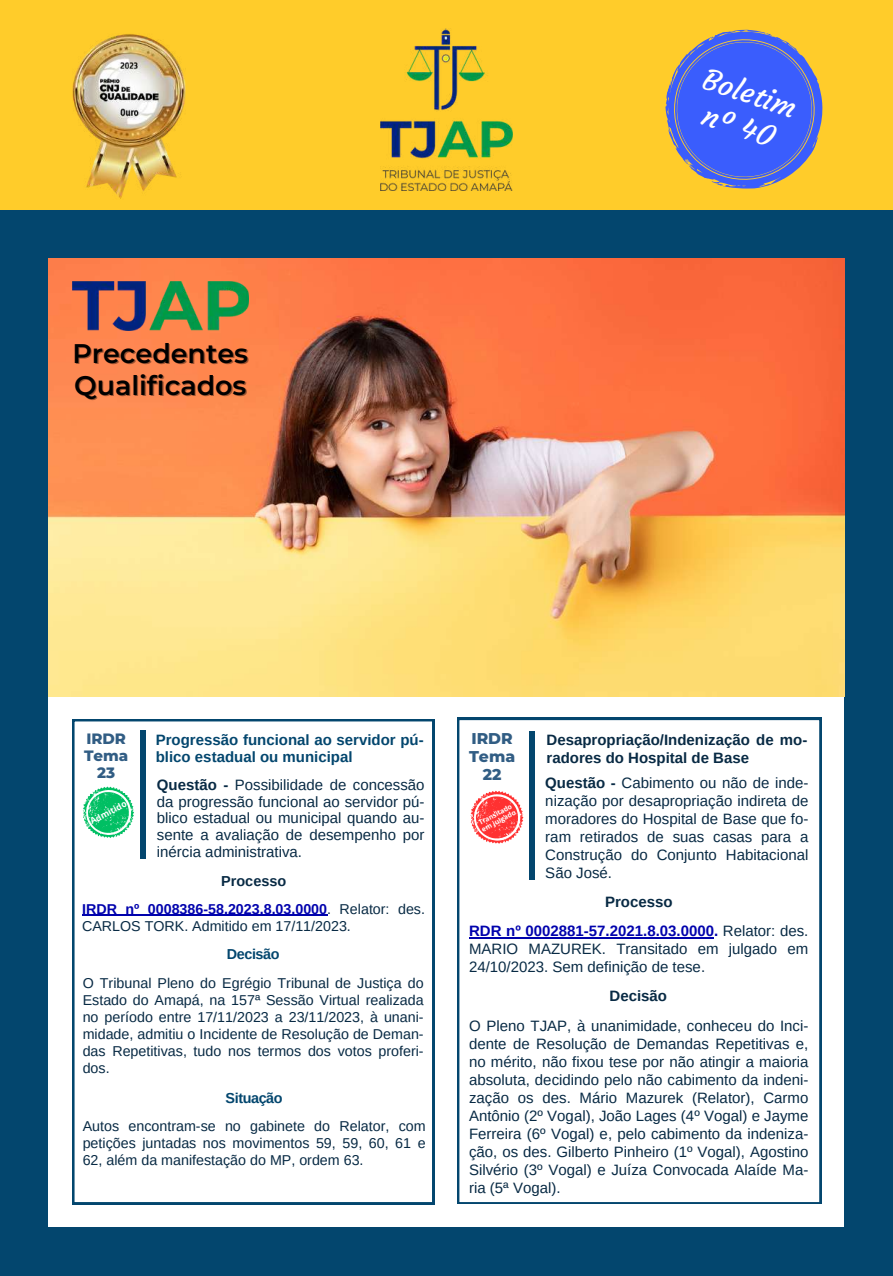
<style>
.page{position:relative;width:893px;height:1276px;background:#fff}
.page>*{position:absolute;margin:0;border:0;box-sizing:border-box;transform-origin:0 0}
.t1{font:29.55px/34.7px "Courgette";color:#fff;text-align:center}
.t2{font:600 27px/32.1px "Montserrat";color:#000}
.t3{font:800 15.6px/18.1px "Montserrat";color:#315d84;text-align:center}
.t4{font:15px/18px "Arimo";color:#082a44;text-align:justify}
.t5{font:700 15px/18px "Arimo";color:#082a44}
.t6{font:700 15px/16.8px "Arimo";color:#03466e}
.t7{font:800 15px/16.8px "Montserrat";color:#315d84;text-align:center}
.t8{font:700 14.4px "Arimo";letter-spacing:-.03em;color:#03466e}
.t9{font:700 14.4px "Arimo";color:#082a44}
.t10{font:14.25px/17.1px "Arimo";color:#082a44;text-align:justify}
.t11{font:700 8.7px "Open Sans";color:#fff}
.t12{font:700 6.75px/7.2px "Open Sans";color:#fff}
.s1{font-weight:700}
.s2{font-weight:700;color:#0002ad}
</style>
<div class="page">
<div style="left:0;top:0;width:892px;height:1276px;background:#03466e"></div>
<div style="left:0;top:0;width:892px;height:210px;background:#ffcc2a"></div>
<div style="left:49px;top:259px;width:795px;height:967px;background:#fff"></div>
<svg style="left:457px;top:718px;width:364px;height:486px"></svg>
<svg style="left:72px;top:719px;width:362px;height:485px"></svg>
<svg style="left:140px;top:730px;width:5px;height:128px"></svg>
<img style="left:49px;top:259px;width:795px;height:438px">
<img style="left:72px;top:281px;width:176px;height:49px">
<svg style="left:529px;top:732px;width:5px;height:147px"></svg>
<img style="left:381px;top:29px;width:131px;height:162px">
<svg style="left:665px;top:29px;width:158px;height:160px"></svg>
<svg style="left:470px;top:791px;width:53px;height:52px"></svg>
<img style="left:72px;top:34px;width:114px;height:165px">
<svg style="left:83px;top:786px;width:51px;height:52px"></svg>
<hr style="left:86px;top:915px;width:241px;height:1px;background:#0002ad">
<hr style="left:469px;top:937px;width:56px;height:1px;background:#0002ad">
<hr style="left:525px;top:937px;width:189px;height:1px;background:#0002ad">
<h2 class="t2" style="left:72px;top:337px;width:177px">Precedentes<br>Qualificados</h2>
<h1 class="t1" style="left:709px;top:62px;width:98px;rotate:18deg">Boletim nº 40</h1>
<p class="t7" style="left:84px;top:730px;width:46px">IRDR<br>Tema<br>23</p>
<p class="t11" style="left:88px;top:816px;width:41px;rotate:-28deg">Admitido</p>
<p class="t6" style="left:156px;top:731px;width:269px">Progressão funcional ao servidor pú&shy;blico estadual ou municipal</p>
<p class="t4" style="left:157px;top:776px;width:269px;line-height:16.8px"><span class="s1">Questão -</span> Possibilidade de concessão da progressão funcional ao servidor pú&shy;blico estadual ou municipal quando au&shy;sente a avaliação de desempenho por inércia administrativa.</p>
<p class="t9" style="left:221px;top:873px;width:67px">Processo</p>
<p class="t10" style="left:82px;top:900px;width:344px"><span class="s2">IRDR nº 0008386-58.2023.8.03.0000</span>. Relator: des.<br>CARLOS TORK. Admitido em 17/11/2023.</p>
<p class="t8" style="left:227px;top:946px;width:54px">Decisão</p>
<p class="t10" style="left:83px;top:974px;width:342px">O Tribunal Pleno do Egrégio Tribunal de Justiça do Estado do Amapá, na 157ª Sessão Virtual realizada no período entre 17/11/2023 a 23/11/2023, à unani&shy;midade, admitiu o Incidente de Resolução de Deman&shy;das Repetitivas, tudo nos termos dos votos proferi&shy;dos.</p>
<p class="t8" style="left:226px;top:1090px;width:58px">Situação</p>
<p class="t10" style="left:83px;top:1117px;width:344px">Autos encontram-se no gabinete do Relator, com petições juntadas nos movimentos 59, 59, 60, 61 e 62, além da manifestação do MP, ordem 63.</p>
<p class="t3" style="left:469px;top:729px;width:48px">IRDR<br>Tema<br>22</p>
<p class="t12" style="left:477px;top:820px;width:39px;rotate:-28deg">Transitado em julgado</p>
<p class="t5" style="left:546px;top:731px;width:262px">Desapropriação/Indenização de mo&shy;radores do Hospital de Base</p>
<p class="t4" style="left:545px;top:773px;width:264px"><span class="s1">Questão -</span> Cabimento ou não de inde&shy;nização por desapropriação indireta de moradores do Hospital de Base que fo&shy;ram retirados de suas casas para a Construção do Conjunto Habitacional São José.</p>
<p class="t5" style="left:605px;top:892px;width:69px">Processo</p>
<p class="t4" style="left:469px;top:921px;width:341px"><span class="s2">RDR nº 0002881-57.2021.8.03.0000.</span> Relator: des.<br>MARIO MAZUREK. Transitado em julgado em 24/10/2023. Sem definição de tese.</p>
<p class="t5" style="left:609px;top:987px;width:59px">Decisão</p>
<p class="t4" style="left:469px;top:1017px;width:341px">O Pleno TJAP, à unanimidade, conheceu do Inci&shy;dente de Resolução de Demandas Repetitivas e, no mérito, não fixou tese por não atingir a maioria absoluta, decidindo pelo não cabimento da indeni&shy;zação os des. Mário Mazurek (Relator), Carmo Antônio (2º Vogal), João Lages (4º Vogal) e Jayme Ferreira (6º Vogal) e, pelo cabimento da indeniza&shy;ção, os des. Gilberto Pinheiro (1º Vogal), Agostino Silvério (3º Vogal) e Juíza Convocada Alaíde Ma&shy;ria (5ª Vogal).</p>
</div>
